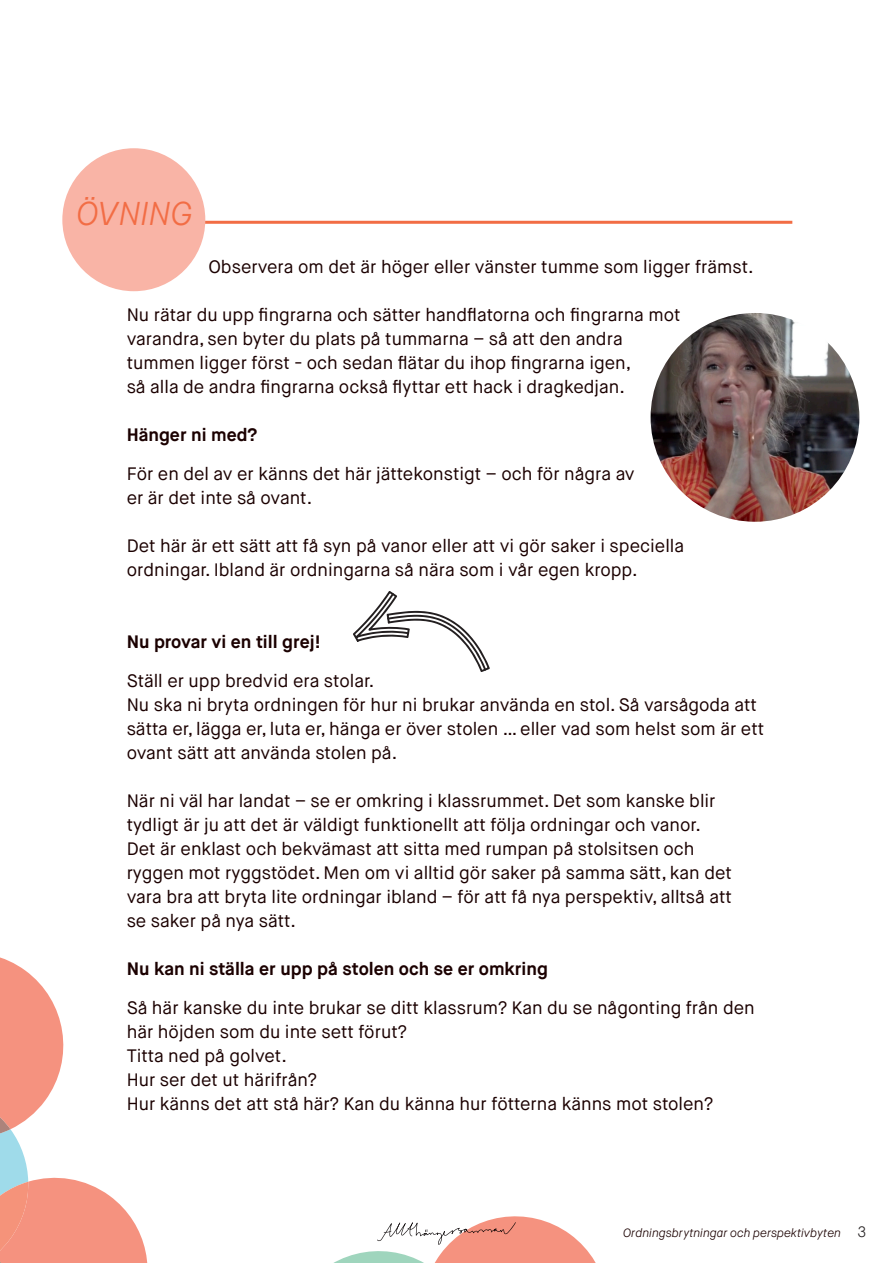
<style>
.page{position:relative;width:893px;height:1263px;background:#fff}
.page>*{position:absolute;margin:0;border:0;box-sizing:border-box;transform-origin:0 0}
.t1{font:italic 300 33px "Maison Neue";color:#f26d45}
.t2{font:18px/24px "Maison Neue";color:#1b0000}
.t3{font:700 18px "Maison Neue";color:#1b0000}
.t4{font:italic 300 12px "Maison Neue";color:#1b0000}
.s1{font-style:normal;font-size:15px;color:#231f20}
</style>
<div class="page">
<hr style="left:117px;top:221px;width:675px;height:3px;background:#f26d45">
<svg style="left:333px;top:1216px;width:263px;height:47px"></svg>
<svg style="left:0;top:957px;width:148px;height:306px"></svg>
<img style="left:651px;top:313px;width:208px;height:209px;border-radius:104px">
<div style="left:62px;top:148px;width:143px;height:143px;background:#f9b4a6;border-radius:50%"></div>
<svg style="left:353px;top:591px;width:137px;height:81px"></svg>
<p class="t1" style="left:76px;top:193px;width:118px">ÖVNING</p>
<p class="t2" style="left:208px;top:255px;width:547px">Observera om det är höger eller vänster tumme som ligger främst.</p>
<p class="t2" style="left:127px;top:303px;width:555px">Nu rätar du upp fingrarna och sätter handflatorna och fingrarna mot varandra, sen byter du plats på tummarna – så att den andra tummen ligger först - och sedan flätar du ihop fingrarna igen,<br>så alla de andra fingrarna också flyttar ett hack i dragkedjan.</p>
<p class="t3" style="left:127px;top:424px;width:132px">Hänger ni med?</p>
<p class="t2" style="left:127px;top:462px;width:509px">För en del av er känns det här jättekonstigt – och för några av er är det inte så ovant.</p>
<p class="t2" style="left:127px;top:534px;width:559px">Det här är ett sätt att få syn på vanor eller att vi gör saker i speciella ordningar. Ibland är ordningarna så nära som i vår egen kropp.</p>
<p class="t3" style="left:127px;top:631px;width:195px">Nu provar vi en till grej!</p>
<p class="t2" style="left:127px;top:669px;width:249px">Ställ er upp bredvid era stolar.</p>
<p class="t2" style="left:127px;top:693px;width:639px">Nu ska ni bryta ordningen för hur ni brukar använda en stol. Så varsågoda att sätta er, lägga er, luta er, hänga er över stolen … eller vad som helst som är ett ovant sätt att använda stolen på.</p>
<p class="t2" style="left:127px;top:789px;width:607px">När ni väl har landat – se er omkring i klassrummet. Det som kanske blir tydligt är ju att det är väldigt funktionellt att följa ordningar och vanor.<br>Det är enklast och bekvämast att sitta med rumpan på stolsitsen och ryggen mot ryggstödet. Men om vi alltid gör saker på samma sätt, kan det vara bra att bryta lite ordningar ibland – för att få nya perspektiv, alltså att se saker på nya sätt.</p>
<p class="t3" style="left:127px;top:958px;width:423px">Nu kan ni ställa er upp på stolen och se er omkring</p>
<p class="t2" style="left:127px;top:996px;width:630px">Så här kanske du inte brukar se ditt klassrum? Kan du se någonting från den här höjden som du inte sett förut?</p>
<p class="t2" style="left:127px;top:1044px;width:162px">Titta ned på golvet.</p>
<p class="t2" style="left:127px;top:1068px;width:192px">Hur ser det ut härifrån?</p>
<p class="t2" style="left:127px;top:1092px;width:588px">Hur känns det att stå här? Kan du känna hur fötterna känns mot stolen?</p>
<p class="t4" style="left:623px;top:1225px;width:245px">Ordningsbrytningar och perspektivbyten <span class="s1">3</span></p>
</div>
